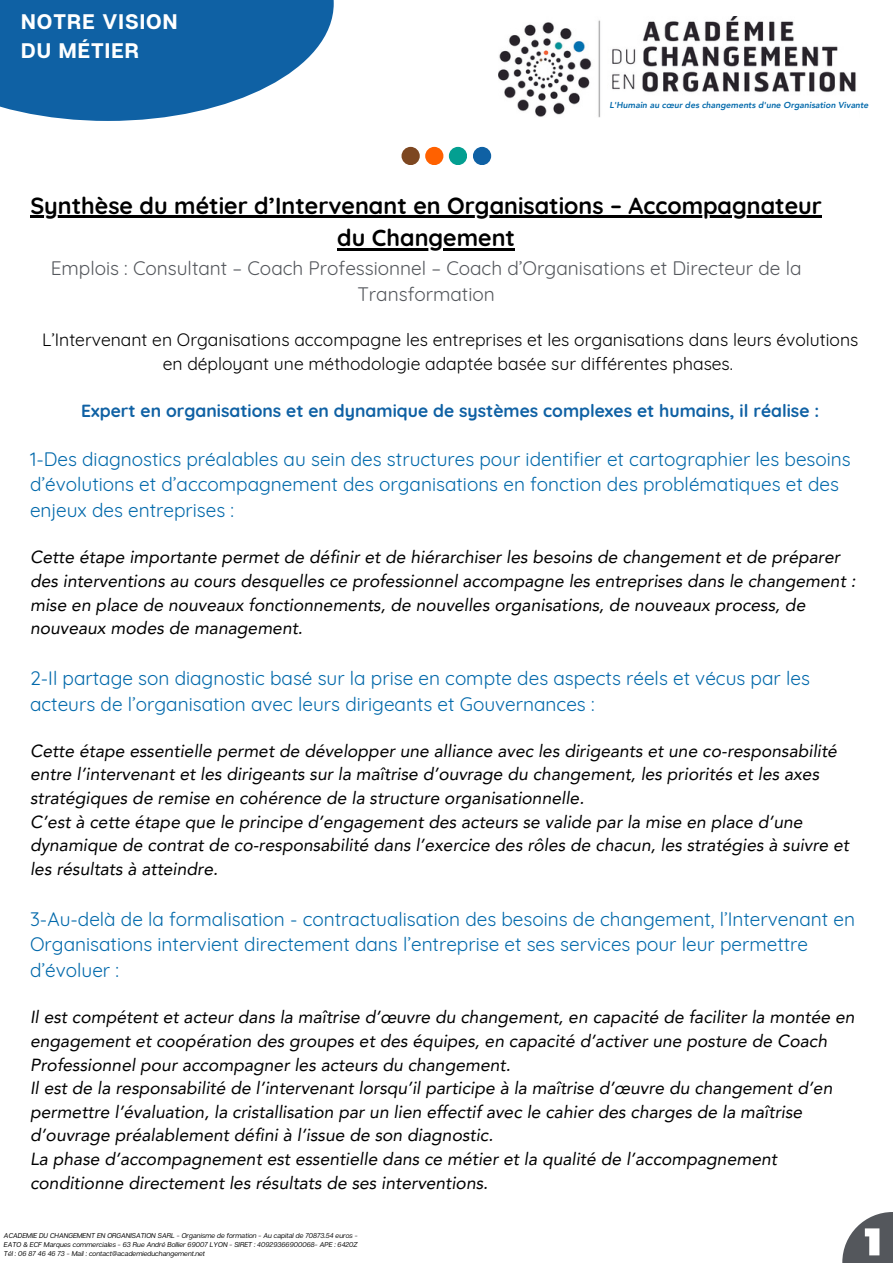
<style>
.page{position:relative;width:893px;height:1264px;background:#fff}
.page>*{position:absolute;margin:0;border:0;box-sizing:border-box;transform-origin:0 0}
.t1{font:700 23.25px/32.5px "Quicksand";color:#000;text-align:center}
.t2{font:700 21px "Articulat CF";letter-spacing:.05em;color:#fff}
.t3{font:19.05px/25.8px "Quicksand";color:#0269ab}
.t4{font:19.05px/26.2px "Quicksand";color:#54575c;text-align:center}
.t5{font:italic 17.55px/23.5px "Avenir LT Pro";color:#000}
.t6{font:17.55px/23.5px "Quicksand";color:#000;text-align:center}
.t7{font:700 17.55px "Quicksand";color:#0f61a4}
.t8{font:italic 800 8.7px "Avenir LT Pro";color:#0269ab}
.t9{font:italic 6.9px "Articulat CF";color:#000}
</style>
<div class="page">
<img style="left:498px;top:17px;width:358px;height:100px">
<div style="left:604px;top:99px;width:255px;height:33px;background:#fff;border-radius:17px"></div>
<div style="left:401px;top:147px;width:19px;height:18px;background:#7d4721;border-radius:50%"></div>
<div style="left:425px;top:147px;width:18px;height:18px;background:#ff6100;border-radius:50%"></div>
<div style="left:449px;top:147px;width:18px;height:18px;background:#039f91;border-radius:50%"></div>
<div style="left:473px;top:147px;width:18px;height:18px;background:#0f61a4;border-radius:50%"></div>
<svg style="left:842px;top:1212px;width:50px;height:50px;fill:#54575c"></svg>
<svg style="left:0;top:0;width:334px;height:121px;background:#3379b1"></svg>
<hr style="left:30px;top:216px;width:791px;height:2px;background:#000">
<hr style="left:337px;top:248px;width:178px;height:2px;background:#000">
<svg style="left:864px;top:1228px;width:15px;height:27px"></svg>
<p class="t2" style="left:21px;top:8px;width:158px">NOTRE VISION</p>
<p class="t2" style="left:21px;top:38px;width:119px">DU MÉTIER</p>
<p class="t8" style="left:609px;top:102px;width:260px">L'Humain au cœur des changements d'une Organisation Vivante</p>
<p class="t1" style="left:30px;top:188px;width:793px">Synthèse du métier d’Intervenant en Organisations – Accompagnateur du Changement</p>
<p class="t4" style="left:51px;top:254px;width:752px">Emplois : Consultant – Coach Professionnel – Coach d’Organisations et Directeur de la<br>Transformation</p>
<p class="t6" style="left:42px;top:328px;width:817px">L’Intervenant en Organisations accompagne les entreprises et les organisations dans leurs évolutions en déployant une méthodologie adaptée basée sur différentes phases.</p>
<p class="t7" style="left:81px;top:399px;width:739px">Expert en organisations et en dynamique de systèmes complexes et humains, il réalise :</p>
<p class="t3" style="left:30px;top:445px;width:822px">1-Des diagnostics préalables au sein des structures pour identifier et cartographier les besoins d’évolutions et d’accompagnement des organisations en fonction des problématiques et des enjeux des entreprises :</p>
<p class="t5" style="left:30px;top:547px;width:827px">Cette étape importante permet de définir et de hiérarchiser les besoins de changement et de préparer des interventions au cours desquelles ce professionnel accompagne les entreprises dans le changement : mise en place de nouveaux fonctionnements, de nouvelles organisations, de nouveaux process, de nouveaux modes de management.</p>
<p class="t3" style="left:30px;top:665px;width:781px">2-Il partage son diagnostic basé sur la prise en compte des aspects réels et vécus par les acteurs de l’organisation avec leurs dirigeants et Gouvernances :</p>
<p class="t5" style="left:30px;top:740px;width:808px">Cette étape essentielle permet de développer une alliance avec les dirigeants et une co-responsabilité entre l’intervenant et les dirigeants sur la maîtrise d’ouvrage du changement, les priorités et les axes stratégiques de remise en cohérence de la structure organisationnelle.</p>
<p class="t5" style="left:30px;top:811px;width:820px">C’est à cette étape que le principe d’engagement des acteurs se valide par la mise en place d’une dynamique de contrat de co-responsabilité dans l’exercice des rôles de chacun, les stratégies à suivre et les résultats à atteindre.</p>
<p class="t3" style="left:30px;top:905px;width:826px">3-Au-delà de la formalisation - contractualisation des besoins de changement, l’Intervenant en<br>Organisations intervient directement dans l’entreprise et ses services pour leur permettre d’évoluer :</p>
<p class="t5" style="left:30px;top:1007px;width:826px">Il est compétent et acteur dans la maîtrise d’œuvre du changement, en capacité de faciliter la montée en engagement et coopération des groupes et des équipes, en capacité d’activer une posture de Coach<br>Professionnel pour accompagner les acteurs du changement.</p>
<p class="t5" style="left:30px;top:1077px;width:803px">Il est de la responsabilité de l’intervenant lorsqu’il participe à la maîtrise d’œuvre du changement d’en permettre l’évaluation, la cristallisation par un lien effectif avec le cahier des charges de la maîtrise d’ouvrage préalablement défini à l’issue de son diagnostic.</p>
<p class="t5" style="left:30px;top:1148px;width:748px">La phase d’accompagnement est essentielle dans ce métier et la qualité de l’accompagnement conditionne directement les résultats de ses interventions.</p>
<p class="t9" style="left:4px;top:1230px;width:355px">ACADEMIE DU CHANGEMENT EN ORGANISATION SARL - Organisme de formation - Au capital de 70873.54 euros -</p>
<p class="t9" style="left:4px;top:1240px;width:355px">EATO &amp; ECF Marques commerciales - 63 Rue André Bollier 69007 LYON - SIRET : 40929366900068- APE : 6420Z</p>
<p class="t9" style="left:4px;top:1249px;width:203px">Tél : 06 87 46 46 73 - Mail : contact@academieduchangement.net</p>
</div>
